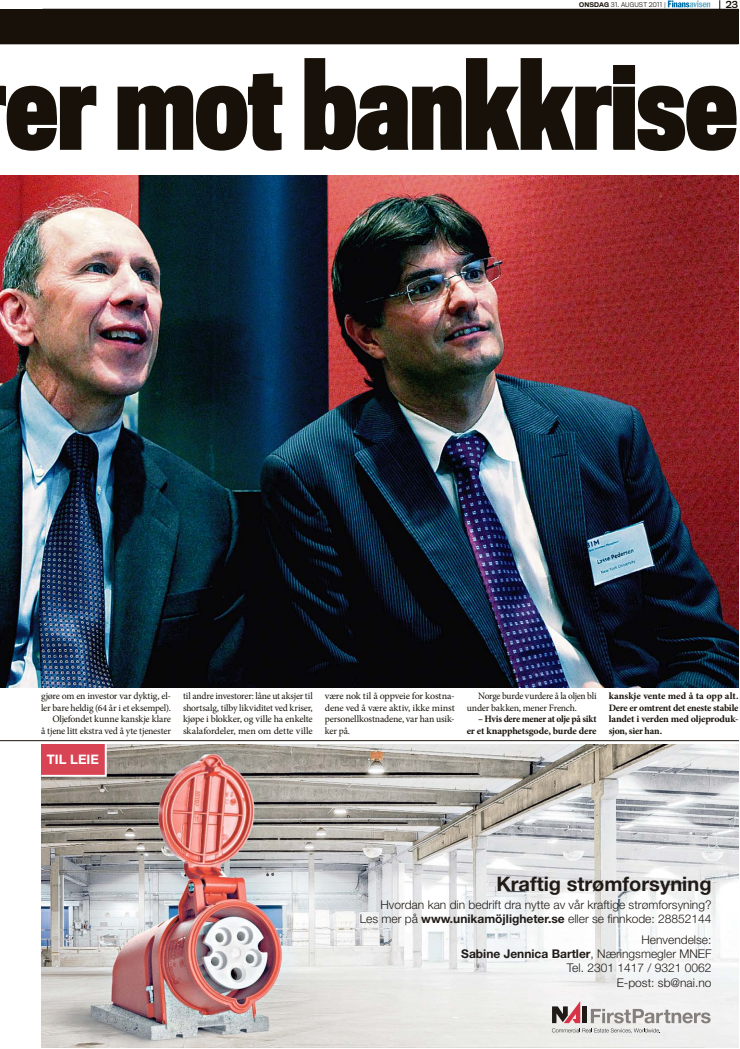
<style>
.page{position:relative;width:740px;height:1049px;background:#fff}
.page>*{position:absolute;margin:0;border:0;box-sizing:border-box;transform-origin:0 0}
.t1{font:700 114.8px "Titling Gothic FB Comp";letter-spacing:-.01em;color:#171109}
.t2{font:700 20px "Helvetica Neue LT";color:#201b17}
.t3{font:700 13.1px "Helvetica Neue LT";color:#fff}
.t4{font:300 12px/14.4px "Helvetica Neue LT";color:#201b17;text-align:right}
.t5{font:9.8px/11.5px "Minion Pro";letter-spacing:-.02em;color:#171109;text-align:justify}
.t6{font:700 9.8px/11.5px "Minion Pro";letter-spacing:-.02em;color:#171109;text-align:right}
.t7{font:9px "Titling Gothic FB Normal Standard";color:#171109}
.t8{font:300 6px "Titling Gothic FB Normal";letter-spacing:.02em;color:#171109}
.s1{font-weight:500}
.s2{font-weight:700}
</style>
<div class="page">
<svg style="left:668px;top:1px;width:42px;height:6px"></svg>
<img style="left:41px;top:744px;width:697px;height:303px">
<div style="left:41px;top:744px;width:64px;height:31px;background:#d84453"></div>
<hr style="left:105px;top:744px;width:2px;height:31px;background:#fff">
<hr style="left:41px;top:775px;width:66px;height:2px;background:#fff">
<svg style="left:552px;top:1001px;width:158px;height:32px"></svg>
<hr style="left:0;top:740px;width:738px;height:1px;background:#171109">
<div style="left:0;top:9px;width:738px;height:35px;background:#171109"></div>
<hr style="left:0;top:44px;width:738px;height:1px;background:#171109">
<img style="left:0;top:176px;width:738px;height:511px">
<p class="t8" style="left:579px;top:2px;width:88px"><span class="s1">ONSDAG</span> 31. AUGUST 2011 |</p>
<p class="t7" style="left:726px;top:-1px;width:14px">23</p>
<p class="t1" style="left:5px;top:35px;width:734px">er mot bankkrise</p>
<p class="t5" style="left:41px;top:690px;width:131px;text-align:right">gjøre om en investor var dyktig, el&shy;ler bare heldig (64 år i et eksempel).<br>Oljefondet kunne kanskje klare<br>å tjene litt ekstra ved å yte tjenester</p>
<p class="t5" style="left:183px;top:690px;width:131px">til andre investorer: låne ut aksjer til shortsalg, tilby likviditet ved kriser, kjøpe i blokker, og ville ha enkelte skalafordeler, men om dette ville</p>
<p class="t5" style="left:325px;top:690px;width:131px">være nok til å oppveie for kostna&shy;dene ved å være aktiv, ikke minst personellkostnadene, var han usik&shy;ker på.</p>
<p class="t5" style="left:467px;top:690px;width:131px;text-indent:11px">Norge burde vurdere å la oljen bli under bakken, mener French.</p>
<p class="t6" style="left:467px;top:713px;width:131px">– Hvis dere mener at olje på sikt<br>er et knapphetsgode, burde dere</p>
<p class="t3" style="left:47px;top:751px;width:53px">TIL LEIE</p>
<p class="t6" style="left:609px;top:690px;width:131px;text-align:justify">kanskje vente med å ta opp alt.<br>Dere er omtrent det eneste stabile landet i verden med oljeproduk&shy;sjon, sier han.</p>
<p class="t2" style="left:496px;top:872px;width:217px">Kraftig strømforsyning</p>
<p class="t4" style="left:360px;top:897px;width:353px">Hvordan kan din bedrift dra nytte av vår kraftige strømforsyning?<br>Les mer på <span class="s2">www.unikamöjligheter.se</span> eller se finnkode: 28852144</p>
<p class="t4" style="left:461px;top:932px;width:252px">Henvendelse:<br><span class="s2">Sabine Jennica Bartler</span>, Næringsmegler MNEF<br>Tel. 2301 1417 / 9321 0062<br>E-post: sb@nai.no</p>
</div>
